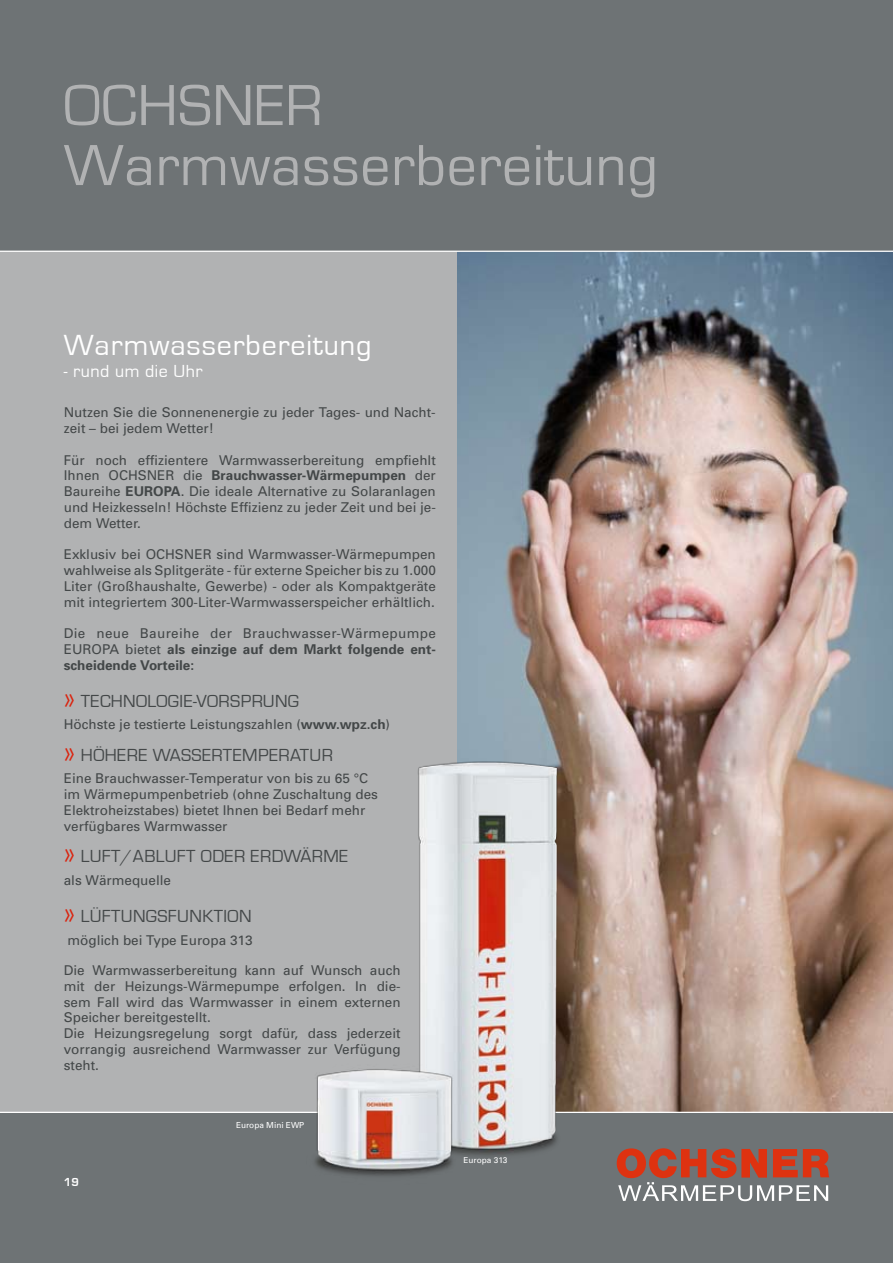
<style>
.page{position:relative;width:893px;height:1263px;background:#fff}
.page>*{position:absolute;margin:0;border:0;box-sizing:border-box;transform-origin:0 0}
.t1{font:60px/60px "Eurostile";letter-spacing:.01em;color:#b1b2b3}
.t2{font:30px "Eurostile";letter-spacing:.03em;color:#fff}
.t3{font:18px "Eurostile T";letter-spacing:.025em;color:#434748}
.t4{font:18px "Eurostile";letter-spacing:.03em;color:#fff}
.t5{font:13.5px/15.8px "Univers";color:#434748}
.t6{font:700 12px "Eurostile";color:#fff}
.t7{font:8.25px "Univers";color:#fff}
.s1{font-weight:700}
.s2{font-size:25.5px;color:#da230e}
</style>
<div class="page">
<div style="left:0;top:249px;width:893px;height:888px;background:#b1b2b3"></div>
<div style="left:0;top:1113px;width:893px;height:150px;background:#6e7375"></div>
<svg style="left:617px;top:1148px;width:212px;height:53px"></svg>
<img style="left:457px;top:252px;width:436px;height:860px">
<div style="left:0;top:0;width:893px;height:250px;background:#6e7375"></div>
<hr style="left:0;top:251px;width:893px;height:1px;background:#fff">
<hr style="left:0;top:1112px;width:893px;height:1px;background:#fff">
<img style="left:418px;top:743px;width:149px;height:413px">
<img style="left:281px;top:1029px;width:206px;height:147px">
<h1 class="t1" style="left:64px;top:77px;width:596px">OCHSNER<br>Warmwasserbereitung</h1>
<h2 class="t2" style="left:64px;top:329px;width:309px">Warmwasserbereitung</h2>
<h3 class="t4" style="left:64px;top:362px;width:140px">- rund um die Uhr</h3>
<p class="t5" style="left:64px;top:404px;width:373px">Nutzen Sie die Sonnenenergie zu jeder Tages- und Nacht&shy;zeit – bei jedem Wetter!</p>
<p class="t5" style="left:64px;top:452px;width:374px;text-align:justify">Für noch effizientere Warmwasserbereitung empfiehlt Ihnen OCHSNER die <span class="s1">Brauchwasser-Wärmepumpen</span> der Baureihe <span class="s1">EUROPA</span>. Die ideale Alternative zu Solaranlagen und Heizkesseln! Höchste Effizienz zu jeder Zeit und bei je&shy;dem Wetter.</p>
<p class="t5" style="left:64px;top:546px;width:374px;text-align:justify">Exklusiv bei OCHSNER sind Warmwasser-Wärmepumpen wahlweise als Splitgeräte - für externe Speicher bis zu 1.000<br>Liter (Großhaushalte, Gewerbe) - oder als Kompaktgeräte mit integriertem 300-Liter-Warmwasserspeicher erhältlich.</p>
<p class="t5" style="left:64px;top:625px;width:374px;text-align:justify">Die neue Baureihe der Brauchwasser-Wärmepumpe EUROPA bietet <span class="s1">als einzige auf dem Markt folgende ent&shy;scheidende Vorteile:</span></p>
<h3 class="t3" style="left:64px;top:691px;width:237px"><span class="s2">»</span> TECHNOLOGIE-VORSPRUNG</h3>
<p class="t5" style="left:64px;top:716px;width:328px">Höchste je testierte Leistungszahlen (<span class="s1">www.wpz.ch</span>)</p>
<h3 class="t3" style="left:64px;top:745px;width:271px"><span class="s2">»</span> HÖHERE WASSERTEMPERATUR</h3>
<p class="t5" style="left:64px;top:770px;width:316px">Eine Brauchwasser-Temperatur von bis zu 65 °C im Wärmepumpenbetrieb (ohne Zuschaltung des Elektroheizstabes) bietet Ihnen bei Bedarf mehr verfügbares Warmwasser</p>
<h3 class="t3" style="left:64px;top:847px;width:286px"><span class="s2">»</span> LUFT/ABLUFT ODER ERDWÄRME</h3>
<p class="t5" style="left:64px;top:872px;width:109px">als Wärmequelle</p>
<h3 class="t3" style="left:64px;top:907px;width:189px"><span class="s2">»</span> LÜFTUNGSFUNKTION</h3>
<p class="t5" style="left:68px;top:932px;width:187px">möglich bei Type Europa 313</p>
<p class="t5" style="left:64px;top:962px;width:338px">Die Warmwasserbereitung kann auf Wunsch auch mit der Heizungs-Wärmepumpe erfolgen. In die&shy;sem Fall wird das Warmwasser in einem externen Speicher bereitgestellt.<br>Die Heizungsregelung sorgt dafür, dass jederzeit vorrangig ausreichend Warmwasser zur Verfügung steht.</p>
<p class="t6" style="left:64px;top:1175px;width:17px">19</p>
<p class="t7" style="left:236px;top:1120px;width:70px">Europa Mini EWP</p>
<p class="t7" style="left:463px;top:1154px;width:46px">Europa 313</p>
</div>
